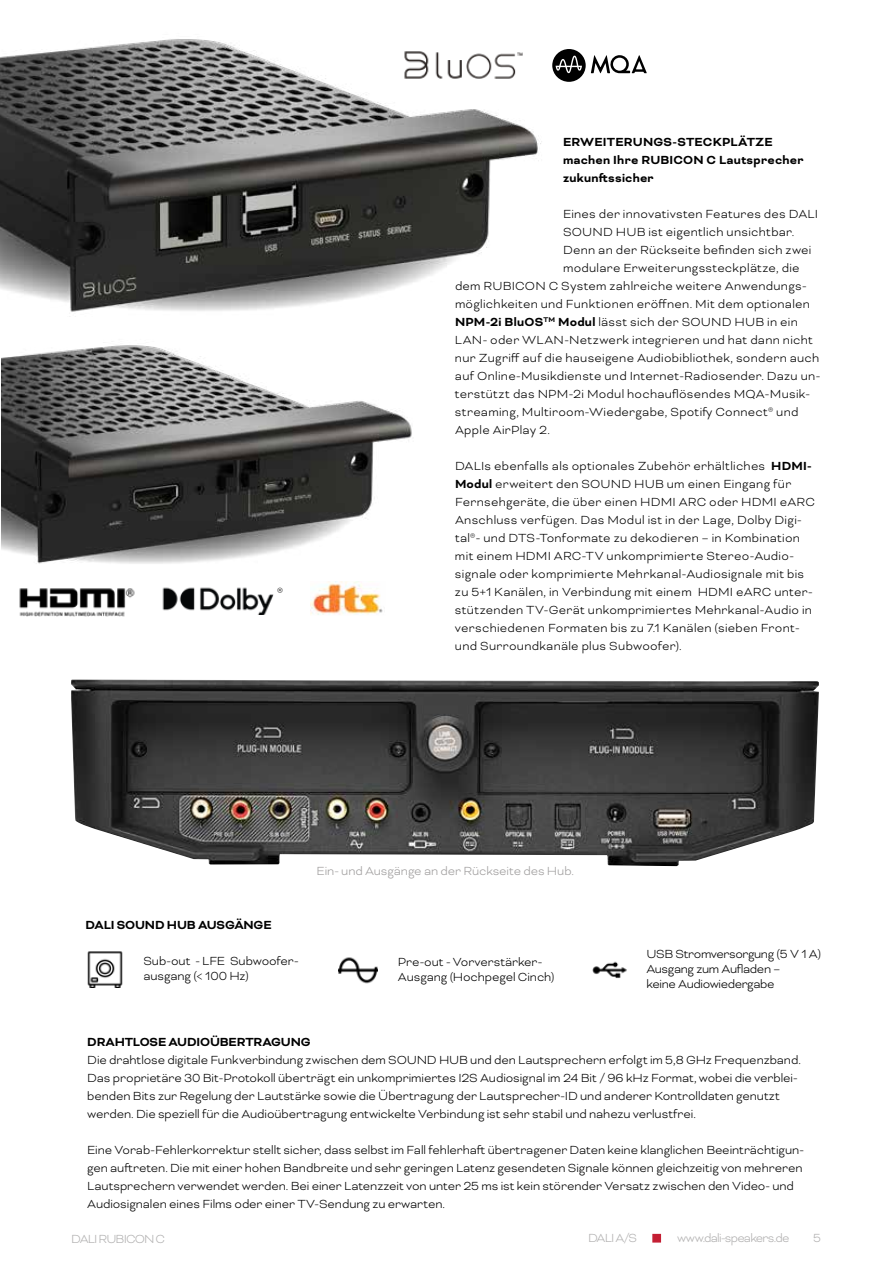
<style>
.page{position:relative;width:893px;height:1263px;background:#fff}
.page>*{position:absolute;margin:0;border:0;box-sizing:border-box;transform-origin:0 0}
.t1{font:300 13.5px/18px "Bicyclette";letter-spacing:.005em;color:#000}
.t2{font:700 13.5px/18px "Bicyclette";letter-spacing:.01em;color:#000}
.t3{font:300 13.5px/15px "Bicyclette";letter-spacing:-.025em;color:#000}
.t4{font:300 13.5px "Bicyclette";letter-spacing:-.06em;color:#b2b1b1}
.t5{font:300 13.5px "Bicyclette";letter-spacing:-.005em;color:#a09e9e}
.t6{font:700 13.5px "Bicyclette";letter-spacing:-.01em;color:#000}
.t7{font:700 13.5px "Bicyclette";letter-spacing:-.015em;color:#000}
.t8{font:300 9px "Bicyclette";color:#000}
.s1{font-weight:700}
</style>
<div class="page">
<div style="left:652px;top:1234px;width:9px;height:8px;background:#c41e33;border:2px solid #c41e33"></div>
<img style="left:338px;top:957px;width:39px;height:27px">
<img style="left:592px;top:961px;width:35px;height:18px">
<img style="left:87px;top:951px;width:36px;height:37px">
<img style="left:71px;top:679px;width:748px;height:187px">
<img style="left:0;top:39px;width:542px;height:267px">
<svg style="left:552px;top:49px;width:95px;height:33px"></svg>
<img style="left:1px;top:306px;width:411px;height:258px">
<img style="left:401px;top:48px;width:125px;height:33px">
<img style="left:310px;top:581px;width:73px;height:34px">
<img style="left:162px;top:587px;width:112px;height:28px">
<img style="left:19px;top:588px;width:116px;height:29px">
<p class="t8" style="left:277px;top:585px;width:7px">®</p>
<p class="t2" style="left:563px;top:133px;width:242px">ERWEITERUNGS-STECKPLÄTZE machen Ihre RUBICON C Lautsprecher zukunftssicher</p>
<p class="t1" style="left:563px;top:205px;width:257px">Eines der innovativsten Features des DALI</p>
<p class="t1" style="left:563px;top:223px;width:233px">SOUND HUB ist eigentlich unsichtbar.</p>
<p class="t1" style="left:563px;top:241px;width:250px">Denn an der Rückseite befinden sich zwei</p>
<p class="t1" style="left:563px;top:259px;width:238px">modulare Erweiterungssteckplätze, die</p>
<p class="t1" style="left:455px;top:277px;width:353px">dem RUBICON C System zahlreiche weitere Anwendungs-</p>
<p class="t1" style="left:455px;top:295px;width:356px">möglichkeiten und Funktionen eröffnen. Mit dem optionalen</p>
<p class="t1" style="left:455px;top:313px;width:344px"><span class="s1">NPM-2i BluOS</span><sup>TM</sup> <span class="s1">Modul</span> lässt sich der SOUND HUB in ein</p>
<p class="t1" style="left:455px;top:331px;width:360px">LAN- oder WLAN-Netzwerk integrieren und hat dann nicht</p>
<p class="t1" style="left:455px;top:349px;width:366px">nur Zugriff auf die hauseigene Audiobibliothek, sondern auch</p>
<p class="t1" style="left:455px;top:367px;width:367px">auf Online-Musikdienste und Internet-Radiosender. Dazu un-</p>
<p class="t1" style="left:455px;top:385px;width:357px">terstützt das NPM-2i Modul hochauflösendes MQA-Musik-</p>
<p class="t1" style="left:455px;top:403px;width:345px">streaming, Multiroom-Wiedergabe, Spotify Connect<sup>®</sup> und</p>
<p class="t1" style="left:455px;top:421px;width:96px">Apple AirPlay 2.</p>
<p class="t1" style="left:455px;top:457px;width:361px">DALIs ebenfalls als optionales Zubehör erhältliches <span class="s1">HDMI-Modul</span> erweitert den SOUND HUB um einen Eingang für Fernsehgeräte, die über einen HDMI ARC oder HDMI eARC Anschluss verfügen. Das Modul ist in der Lage, Dolby Digi&shy;tal<sup>®</sup>- und DTS-Tonformate zu dekodieren – in Kombination mit einem HDMI ARC-TV unkomprimierte Stereo-Audio&shy;signale oder komprimierte Mehrkanal-Audiosignale mit bis zu 5+1 Kanälen, in Verbindung mit einem HDMI eARC unter&shy;stützenden TV-Gerät unkomprimiertes Mehrkanal-Audio in verschiedenen Formaten bis zu 7.1 Kanälen (sieben Front&shy;und Surroundkanäle plus Subwoofer).</p>
<p class="t7" style="left:86px;top:916px;width:187px">DALI SOUND HUB AUSGÄNGE</p>
<p class="t1" style="left:143px;top:953px;width:157px;line-height:15px">Sub-out - LFE Subwoofer&shy;ausgang (&lt; 100 Hz)</p>
<p class="t5" style="left:317px;top:863px;width:259px">Ein- und Ausgänge an der Rückseite des Hub.</p>
<p class="t1" style="left:398px;top:955px;width:158px;line-height:15px">Pre-out - Vorverstärker-<br>Ausgang (Hochpegel Cinch)</p>
<p class="t3" style="left:646px;top:947px;width:176px">USB Stromversorgung (5 V 1 A)<br>Ausgang zum Aufladen –<br>keine Audiowiedergabe</p>
<p class="t6" style="left:87px;top:1033px;width:225px">DRAHTLOSE AUDIOÜBERTRAGUNG</p>
<p class="t1" style="left:87px;top:1050px;width:715px">Die drahtlose digitale Funkverbindung zwischen dem SOUND HUB und den Lautsprechern erfolgt im 5,8 GHz Frequenzband.<br>Das proprietäre 30 Bit-Protokoll überträgt ein unkomprimiertes I2S Audiosignal im 24 Bit / 96 kHz Format, wobei die verblei&shy;benden Bits zur Regelung der Lautstärke sowie die Übertragung der Lautsprecher-ID und anderer Kontrolldaten genutzt werden. Die speziell für die Audioübertragung entwickelte Verbindung ist sehr stabil und nahezu verlustfrei.</p>
<p class="t1" style="left:87px;top:1140px;width:718px">Eine Vorab-Fehlerkorrektur stellt sicher, dass selbst im Fall fehlerhaft übertragener Daten keine klanglichen Beeinträchtigun&shy;gen auftreten. Die mit einer hohen Bandbreite und sehr geringen Latenz gesendeten Signale können gleichzeitig von mehreren Lautsprechern verwendet werden. Bei einer Latenzzeit von unter 25 ms ist kein störender Versatz zwischen den Video- und Audiosignalen eines Films oder einer TV-Sendung zu erwarten.</p>
<p class="t4" style="left:71px;top:1231px;width:95px">DALI RUBICON C</p>
<p class="t4" style="left:588px;top:1230px;width:50px">DALI A/S</p>
<p class="t4" style="left:677px;top:1230px;width:114px">www.dali-speakers.de</p>
<p class="t4" style="left:813px;top:1230px;width:9px">5</p>
</div>
